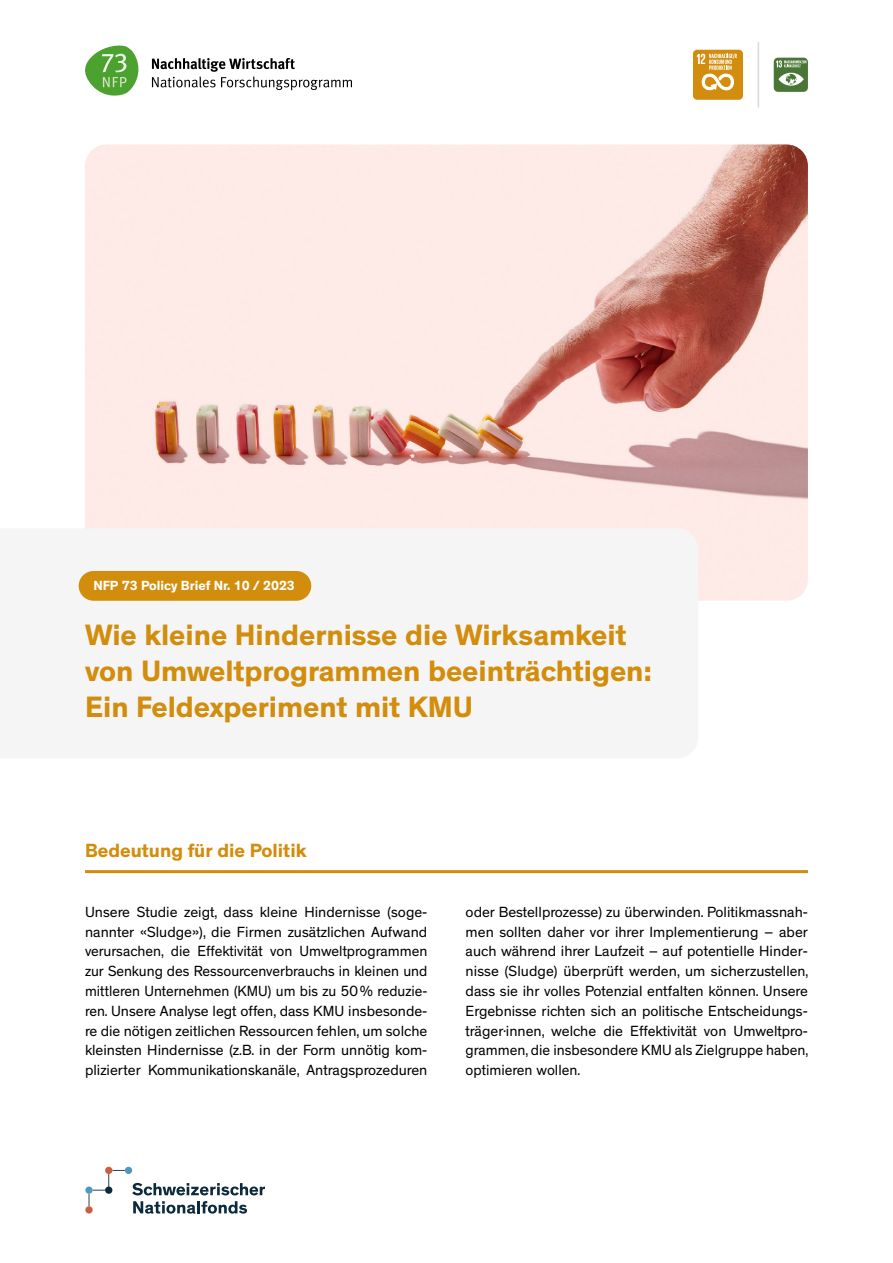
<style>
.page{position:relative;width:893px;height:1263px;background:#fff}
.page>*{position:absolute;margin:0;border:0;box-sizing:border-box;transform-origin:0 0}
.t1{font:700 30px/36px "Theinhardt";color:#d28d0d}
.t2{font:700 19.5px "Theinhardt";color:#d28d0d}
.t3{font:15px/19.8px "Theinhardt";color:#000;text-align:justify}
.t4{font:700 13.5px "Theinhardt";color:#fff}
</style>
<div class="page">
<svg style="left:693px;top:50px;width:50px;height:50px;background:#dba440"></svg>
<svg style="left:132px;top:1183px;width:133px;height:12px"></svg>
<svg style="left:133px;top:1201px;width:114px;height:12px"></svg>
<svg style="left:89px;top:1170px;width:36px;height:36px"></svg>
<div style="left:85px;top:1186px;width:8px;height:8px;background:#4c99c0;border-radius:50%"></div>
<div style="left:125px;top:1167px;width:7px;height:7px;background:#4c99c0;border-radius:50%"></div>
<div style="left:105px;top:1167px;width:7px;height:7px;background:#c95e41;border-radius:50%"></div>
<div style="left:85px;top:1206px;width:8px;height:7px;background:#c95e41;border-radius:50%"></div>
<svg style="left:152px;top:58px;width:200px;height:32px"></svg>
<svg style="left:85px;top:46px;width:54px;height:50px"></svg>
<hr style="left:758px;top:42px;width:1px;height:66px;background:#dadada">
<svg style="left:774px;top:58px;width:34px;height:34px"></svg>
<img style="left:85px;top:144px;width:723px;height:457px">
<div style="left:78px;top:528px;width:620px;height:73px;background:#f5f5f5"></div>
<div style="left:79px;top:571px;width:232px;height:30px;background:#d28d0d;border-radius:15px"></div>
<hr style="left:85px;top:870px;width:723px;height:3px;background:#d28d0d">
<p class="t4" style="left:93px;top:577px;width:203px">NFP 73 Policy Brief Nr. 10 / 2023</p>
<h1 class="t1" style="left:85px;top:618px;width:569px">Wie kleine Hindernisse die Wirksamkeit von Umweltprogrammen beeinträchtigen:<br>Ein Feldexperiment mit KMU</h1>
<h2 class="t2" style="left:85px;top:839px;width:223px">Bedeutung für die Politik</h2>
<p class="t3" style="left:85px;top:902px;width:344px">Unsere Studie zeigt, dass kleine Hindernisse (soge&shy;nannter «Sludge»), die Firmen zusätzlichen Aufwand verursachen, die Effektivität von Umweltprogrammen zur Senkung des Ressourcenverbrauchs in kleinen und mittleren Unternehmen (KMU) um bis zu 50% reduzie&shy;ren. Unsere Analyse legt offen, dass KMU insbesonde&shy;re die nötigen zeitlichen Ressourcen fehlen, um solche kleinsten Hindernisse (z.B. in der Form unnötig kom&shy;plizierter Kommunikationskanäle, Antragsprozeduren</p>
<p class="t3" style="left:466px;top:902px;width:344px">oder Bestellprozesse) zu überwinden. Politikmassnah&shy;men sollten daher vor ihrer Implementierung – aber auch während ihrer Laufzeit – auf potentielle Hinder&shy;nisse (Sludge) überprüft werden, um sicherzustellen, dass sie ihr volles Potenzial entfalten können. Unsere Ergebnisse richten sich an politische Entscheidungs&shy;träger∙innen, welche die Effektivität von Umweltpro&shy;grammen, die insbesondere KMU als Zielgruppe haben, optimieren wollen.</p>
</div>
